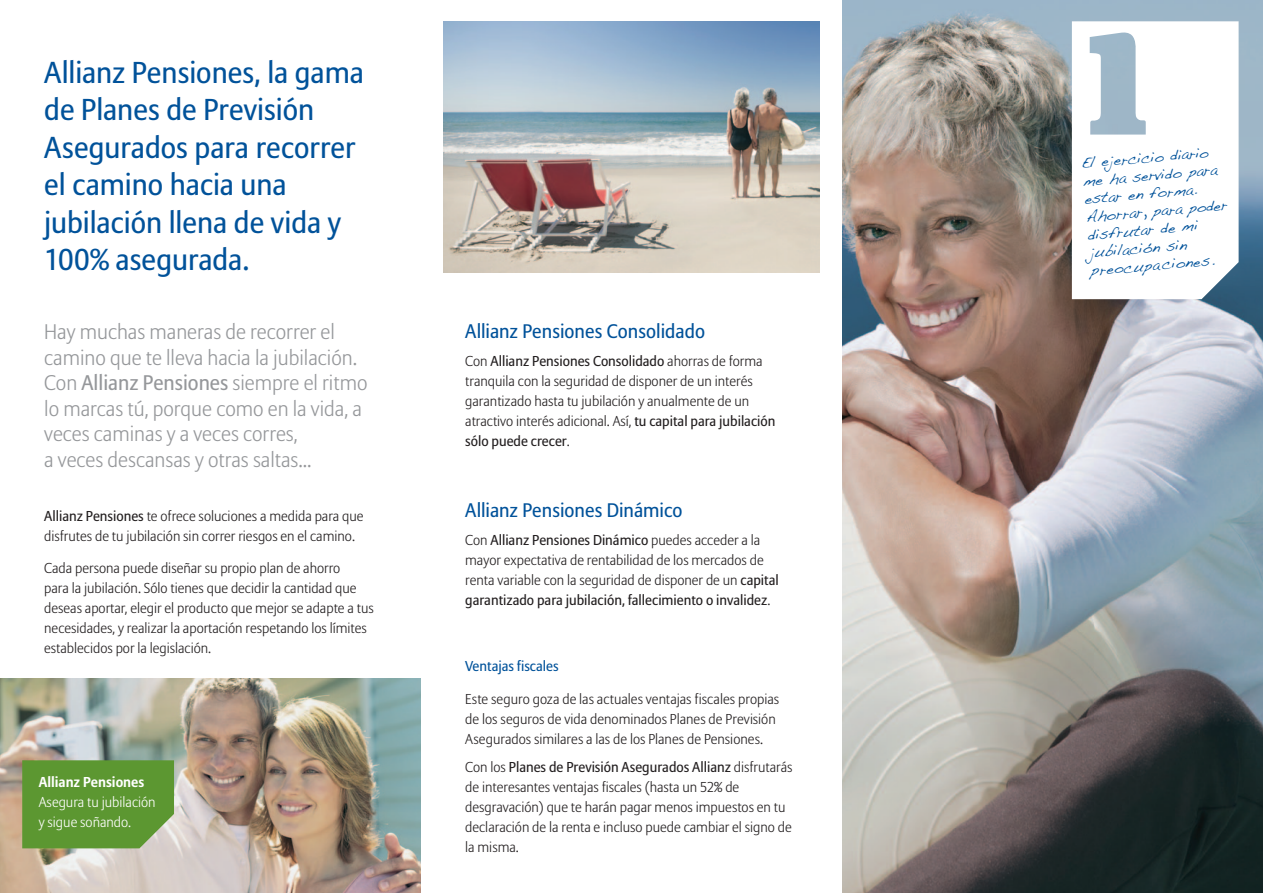
<style>
.page{position:relative;width:1263px;height:893px;background:#fff}
.page>*{position:absolute;margin:0;border:0;box-sizing:border-box;transform-origin:0 0}
.HL_20_25_ASR_DL{font:30px/37.5px "Allianz Sans";color:#01529a}
.t1{font:300 21px/25.5px "Allianz Sans";color:#95979a}
.Subhead_13_16_ASR_A4{font:19.5px "Allianz Sans";color:#01529a}
.t2{font:15px/18px "Handwriting Dakota";color:#01529a}
.Texto_negro{font:300 14.25px/19.8px "Allianz Sans";color:#231f20}
.Intro_16_19_ASL_A4{font:300 14.25px/19.8px "Allianz Sans";letter-spacing:.005em;color:#231f20}
.Glance_copy_9_5_13_2{font:300 14.25px/19.8px "Allianz Sans";color:#fff}
.Texto_negro-2{font:14.25px "Allianz Sans";color:#01529a}
.Glance_copy_9_5_13_2-2{font:700 14.25px "Allianz Sans";color:#fff}
.s1{font-weight:400}
</style>
<div class="page">
<img style="left:842px;top:0;width:421px;height:893px">
<img style="left:0;top:679px;width:421px;height:214px">
<div style="left:22px;top:760px;width:152px;height:88px;background:#5c9731"></div>
<img style="left:444px;top:21px;width:375px;height:251px">
<svg style="left:1072px;top:21px;width:166px;height:278px"></svg>
<p class="HL_20_25_ASR_DL" style="left:44px;top:53px;width:321px">Allianz Pensiones, la gama de Planes de Previsión<br>Asegurados para recorrer el camino hacia una jubilación llena de vida y<br>100% asegurada.</p>
<p class="t1" style="left:44px;top:319px;width:325px">Hay muchas maneras de recorrer el camino que te lleva hacia la jubilación.<br>Con <span class="s1">Allianz Pensiones</span> siempre el ritmo lo marcas tú, porque como en la vida, a veces caminas y a veces corres,</p>
<p class="t1" style="left:44px;top:446px;width:269px">a veces descansas y otras saltas...</p>
<p class="Texto_negro" style="left:44px;top:506px;width:321px"><span class="s1">Allianz Pensiones</span> te ofrece soluciones a medida para que disfrutes de tu jubilación sin correr riesgos en el camino.</p>
<p class="Texto_negro" style="left:44px;top:558px;width:331px">Cada persona puede diseñar su propio plan de ahorro<br>para la jubilación. Sólo tienes que decidir la cantidad que deseas aportar, elegir el producto que mejor se adapte a tus necesidades, y realizar la aportación respetando los límites establecidos por la legislación.</p>
<p class="Glance_copy_9_5_13_2-2" style="left:39px;top:773px;width:107px">Allianz Pensiones</p>
<p class="Glance_copy_9_5_13_2" style="left:39px;top:792px;width:118px">Asegura tu jubilación y sigue soñando.</p>
<p class="Subhead_13_16_ASR_A4" style="left:465px;top:319px;width:241px">Allianz Pensiones Consolidado</p>
<p class="Texto_negro" style="left:465px;top:351px;width:312px">Con <span class="s1">Allianz Pensiones Consolidado</span> ahorras de forma tranquila con la seguridad de disponer de un interés garantizado hasta tu jubilación y anualmente de un atractivo interés adicional. Así, <span class="s1">tu capital para jubilación sólo puede crecer</span>.</p>
<p class="Subhead_13_16_ASR_A4" style="left:465px;top:498px;width:219px">Allianz Pensiones Dinámico</p>
<p class="Texto_negro" style="left:465px;top:530px;width:315px">Con <span class="s1">Allianz Pensiones Dinámico</span> puedes acceder a la mayor expectativa de rentabilidad de los mercados de renta variable con la seguridad de disponer de un <span class="s1">capital garantizado para jubilación, fallecimiento o invalidez</span>.</p>
<p class="Texto_negro-2" style="left:465px;top:658px;width:95px">Ventajas fiscales</p>
<p class="Intro_16_19_ASL_A4" style="left:465px;top:689px;width:315px">Este seguro goza de las actuales ventajas fiscales propias de los seguros de vida denominados Planes de Previsión<br>Asegurados similares a las de los Planes de Pensiones.</p>
<p class="Texto_negro" style="left:465px;top:757px;width:329px">Con los <span class="s1">Planes de Previsión Asegurados Allianz</span> disfrutarás de interesantes ventajas fiscales (hasta un 52% de desgravación) que te harán pagar menos impuestos en tu declaración de la renta e incluso puede cambiar el signo de la misma.</p>
<p class="t2" style="left:1080px;top:154px;width:136px;rotate:-5deg">El ejercicio diario me ha servido para estar en forma.</p>
<p class="t2" style="left:1085px;top:208px;width:143px;rotate:-5deg">Ahorrar, para poder</p>
<p class="t2" style="left:1087px;top:226px;width:125px;rotate:-5deg">disfrutar de mi jubilación sin preocupa ciones.</p>
</div>
